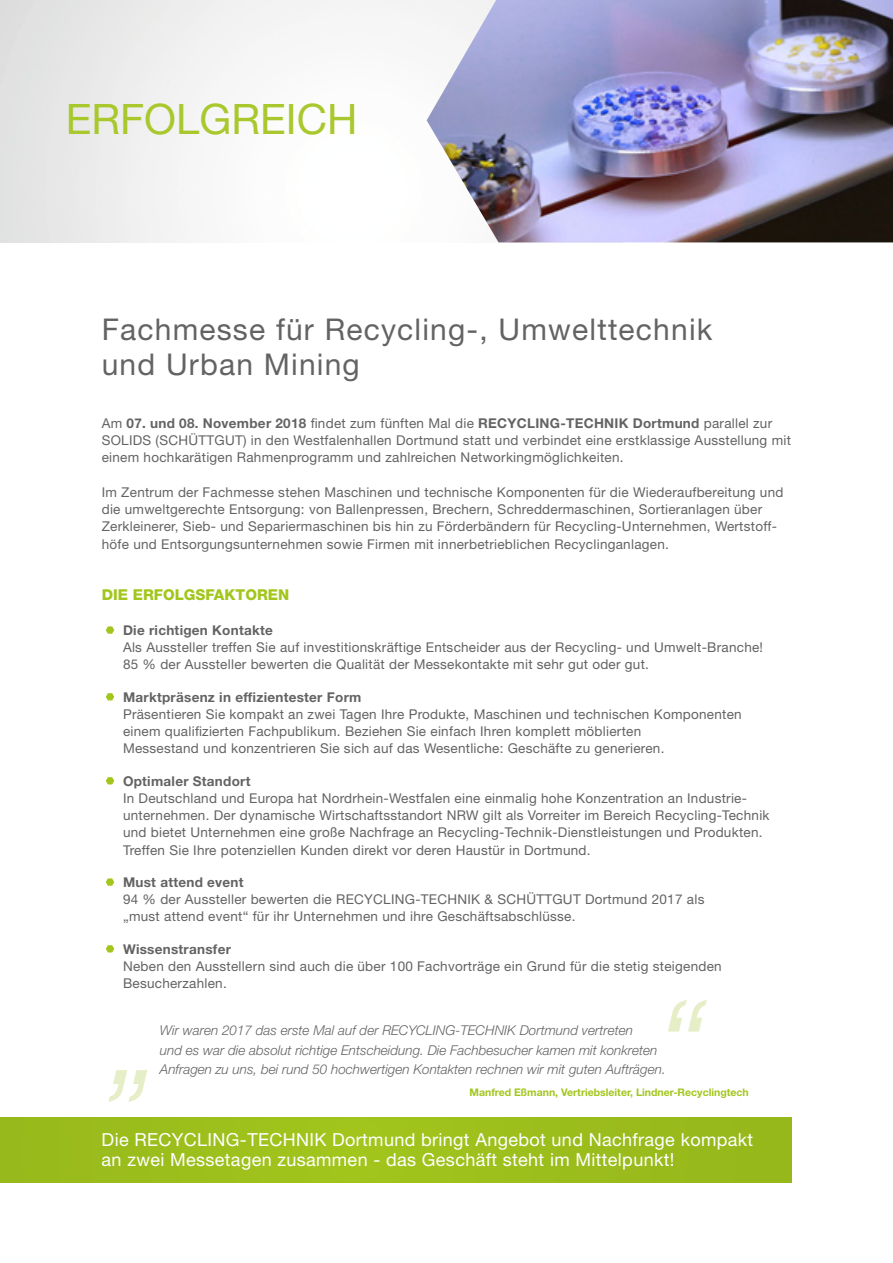
<style>
.page{position:relative;width:893px;height:1263px;background:#fff}
.page>*{position:absolute;margin:0;border:0;box-sizing:border-box;transform-origin:0 0}
.t1{font:42px "Helvetica Neue LT Std";color:#a8c82d}
.t2{font:30px/34.5px "Helvetica Neue LT Std";letter-spacing:.04em;color:#646363}
.t3{font:18px/19.5px "Helvetica Neue LT Std";letter-spacing:.02em;color:#fff}
.t4{font:800 15px "Helvetica Neue LT Std";color:#a2c61c}
.t5{font:13.5px/17.2px "Helvetica Neue LT Std";letter-spacing:.02em;color:#646363}
.t6{font:italic 300 13.5px/19.2px "Helvetica Neue LT Std";color:#646363}
.t7{font:700 13.5px "Helvetica Neue LT Std";letter-spacing:.02em;color:#646363}
.t8{font:700 10.5px "Helvetica Neue LT Std";color:#a2c61c}
.s1{font-weight:700}
</style>
<div class="page">
<div style="left:0;top:1117px;width:791px;height:65px;background:#9cbe1c"></div>
<svg style="left:106px;top:626px;width:8px;height:8px"></svg>
<svg style="left:106px;top:693px;width:8px;height:7px"></svg>
<svg style="left:106px;top:777px;width:8px;height:7px"></svg>
<svg style="left:106px;top:878px;width:8px;height:8px"></svg>
<svg style="left:106px;top:945px;width:8px;height:7px"></svg>
<svg style="left:668px;top:1000px;width:39px;height:31px"></svg>
<svg style="left:109px;top:1070px;width:38px;height:32px"></svg>
<img style="left:427px;top:0;width:466px;height:242px">
<h1 class="t1" style="left:66px;top:94px;width:293px">ERFOLGREICH</h1>
<h2 class="t2" style="left:102px;top:312px;width:612px">Fachmesse für Recycling-, Umwelttechnik und Urban Mining</h2>
<p class="t5" style="left:102px;top:414px;width:691px">Am <span class="s1">07. und 08. November 2018</span> findet zum fünften Mal die <span class="s1">RECYCLING-TECHNIK Dortmund</span> parallel zur<br>SOLIDS (SCHÜTTGUT) in den Westfalenhallen Dortmund statt und verbindet eine erstklassige Ausstellung mit einem hochkarätigen Rahmenprogramm und zahlreichen Networkingmöglichkeiten.</p>
<p class="t5" style="left:102px;top:483px;width:683px">Im Zentrum der Fachmesse stehen Maschinen und technische Komponenten für die Wiederaufbereitung und die umweltgerechte Entsorgung: von Ballenpressen, Brechern, Schreddermaschinen, Sortieranlagen über Zerkleinerer, Sieb- und Separiermaschinen bis hin zu Förderbändern für Recycling-Unternehmen, Wertstoff&shy;höfe und Entsorgungsunternehmen sowie Firmen mit innerbetrieblichen Recyclinganlagen.</p>
<p class="t4" style="left:102px;top:586px;width:189px">DIE ERFOLGSFAKTOREN</p>
<p class="t7" style="left:123px;top:622px;width:151px">Die richtigen Kontakte</p>
<p class="t5" style="left:123px;top:638px;width:642px">Als Aussteller treffen Sie auf investitionskräftige Entscheider aus der Recycling- und Umwelt-Branche!<br>85 % der Aussteller bewerten die Qualität der Messekontakte mit sehr gut oder gut.</p>
<p class="t7" style="left:123px;top:688px;width:240px">Marktpräsenz in effizientester Form</p>
<p class="t5" style="left:123px;top:705px;width:620px">Präsentieren Sie kompakt an zwei Tagen Ihre Produkte, Maschinen und technischen Komponenten einem qualifizierten Fachpublikum. Beziehen Sie einfach Ihren komplett möblierten<br>Messestand und konzentrieren Sie sich auf das Wesentliche: Geschäfte zu generieren.</p>
<p class="t7" style="left:123px;top:772px;width:129px">Optimaler Standort</p>
<p class="t5" style="left:123px;top:789px;width:648px">In Deutschland und Europa hat Nordrhein-Westfalen eine einmalig hohe Konzentration an Industrie&shy;unternehmen. Der dynamische Wirtschaftsstandort NRW gilt als Vorreiter im Bereich Recycling-Technik und bietet Unternehmen eine große Nachfrage an Recycling-Technik-Dienstleistungen und Produkten.<br>Treffen Sie Ihre potenziellen Kunden direkt vor deren Haustür in Dortmund.</p>
<p class="t7" style="left:123px;top:874px;width:122px">Must attend event</p>
<p class="t5" style="left:123px;top:890px;width:583px">94 % der Aussteller bewerten die RECYCLING-TECHNIK &amp; SCHÜTTGUT Dortmund 2017 als „must attend event“ für ihr Unternehmen und ihre Geschäftsabschlüsse.</p>
<p class="t7" style="left:123px;top:940px;width:110px">Wissenstransfer</p>
<p class="t5" style="left:123px;top:957px;width:600px">Neben den Ausstellern sind auch die über 100 Fachvorträge ein Grund für die stetig steigenden<br>Besucherzahlen.</p>
<p class="t6" style="left:160px;top:1021px;width:507px">Wir waren 2017 das erste Mal auf der RECYCLING-TECHNIK Dortmund vertreten<br>und es war die absolut richtige Entscheidung. Die Fachbesucher kamen mit konkreten<br>Anfragen zu uns, bei rund 50 hochwertigen Kontakten rechnen wir mit guten Aufträgen.</p>
<p class="t8" style="left:470px;top:1086px;width:281px">Manfred Eßmann, Vertriebsleiter, Lindner-Recyclingtech</p>
<h3 class="t3" style="left:102px;top:1130px;width:653px">Die RECYCLING-TECHNIK Dortmund bringt Angebot und Nachfrage kompakt an zwei Messetagen zusammen - das Geschäft steht im Mittelpunkt!</h3>
</div>
